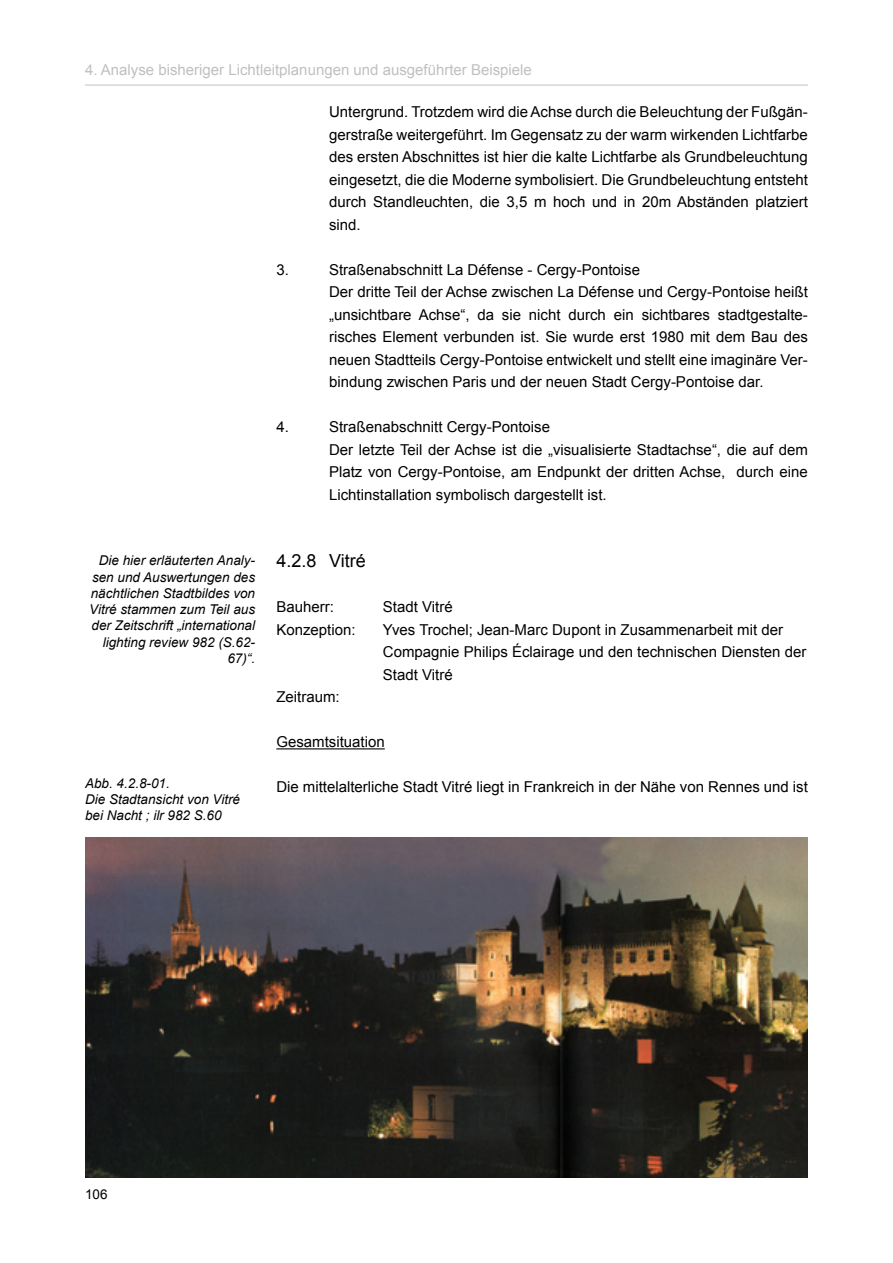
<style>
.page{position:relative;width:893px;height:1263px;background:#fff}
.page>*{position:absolute;margin:0;border:0;box-sizing:border-box;transform-origin:0 0}
.t1{font:18px "Arial";color:#000}
.t2{font:15px/22.5px "Arial";color:#000}
.t3{font:15px "Arial";color:#c0c0c0}
.t4{font:italic 13.5px/16.2px "Arial";color:#000}
.t5{font:13.5px "Arial";color:#000}
</style>
<div class="page">
<hr style="left:85px;top:85px;width:723px;height:1px;background:#c0c0c0">
<hr style="left:276px;top:748px;width:109px;height:1px;background:#000">
<img style="left:85px;top:838px;width:723px;height:340px">
<p class="t3" style="left:85px;top:60px;width:448px">4. Analyse bisheriger Lichtleitplanungen und ausgeführter Beispiele</p>
<p class="t2" style="left:329px;top:101px;width:480px;text-align:justify">Untergrund. Trotzdem wird die Achse durch die Beleuchtung der Fußgän&shy;gerstraße weitergeführt. Im Gegensatz zu der warm wirkenden Lichtfarbe des ersten Abschnittes ist hier die kalte Lichtfarbe als Grundbeleuchtung eingesetzt, die die Moderne symbolisiert. Die Grundbeleuchtung entsteht durch Standleuchten, die 3,5 m hoch und in 20m Abständen platziert sind.</p>
<p class="t2" style="left:276px;top:258px;width:14px">3.</p>
<p class="t2" style="left:329px;top:258px;width:480px">Straßenabschnitt La Défense - Cergy-Pontoise<br>Der dritte Teil der Achse zwischen La Défense und Cergy-Pontoise heißt „unsichtbare Achse“, da sie nicht durch ein sichtbares stadtgestalte&shy;risches Element verbunden ist. Sie wurde erst 1980 mit dem Bau des neuen Stadtteils Cergy-Pontoise entwickelt und stellt eine imaginäre Ver&shy;bindung zwischen Paris und der neuen Stadt Cergy-Pontoise dar.</p>
<p class="t2" style="left:276px;top:416px;width:14px">4.</p>
<p class="t2" style="left:329px;top:416px;width:480px">Straßenabschnitt Cergy-Pontoise<br>Der letzte Teil der Achse ist die „visualisierte Stadtachse“, die auf dem Platz von Cergy-Pontoise, am Endpunkt der dritten Achse, durch eine Lichtinstallation symbolisch dargestellt ist.</p>
<p class="t4" style="left:89px;top:553px;width:167px;text-align:right">Die hier erläuterten Analy&shy;sen und Auswertungen des nächtlichen Stadtbildes von<br>Vitré stammen zum Teil aus der Zeitschrift „international lighting review 982 (S.62-<br>67)“.</p>
<p class="t1" style="left:276px;top:549px;width:91px">4.2.8 Vitré</p>
<p class="t2" style="left:276px;top:596px;width:59px">Bauherr:</p>
<p class="t2" style="left:383px;top:596px;width:71px">Stadt Vitré</p>
<p class="t2" style="left:276px;top:618px;width:81px">Konzeption:</p>
<p class="t2" style="left:383px;top:618px;width:425px">Yves Trochel; Jean-Marc Dupont in Zusammenarbeit mit der<br>Compagnie Philips Éclairage und den technischen Diensten der<br>Stadt Vitré</p>
<p class="t2" style="left:276px;top:686px;width:65px">Zeitraum:</p>
<p class="t2" style="left:276px;top:731px;width:110px">Gesamtsituation</p>
<p class="t4" style="left:85px;top:775px;width:86px">Abb. 4.2.8-01.</p>
<p class="t2" style="left:276px;top:776px;width:533px">Die mittelalterliche Stadt Vitré liegt in Frankreich in der Nähe von Rennes und ist</p>
<p class="t4" style="left:85px;top:791px;width:157px">Die Stadtansicht von Vitré bei Nacht ; ilr 982 S.60</p>
<p class="t5" style="left:85px;top:1185px;width:24px">106</p>
</div>
